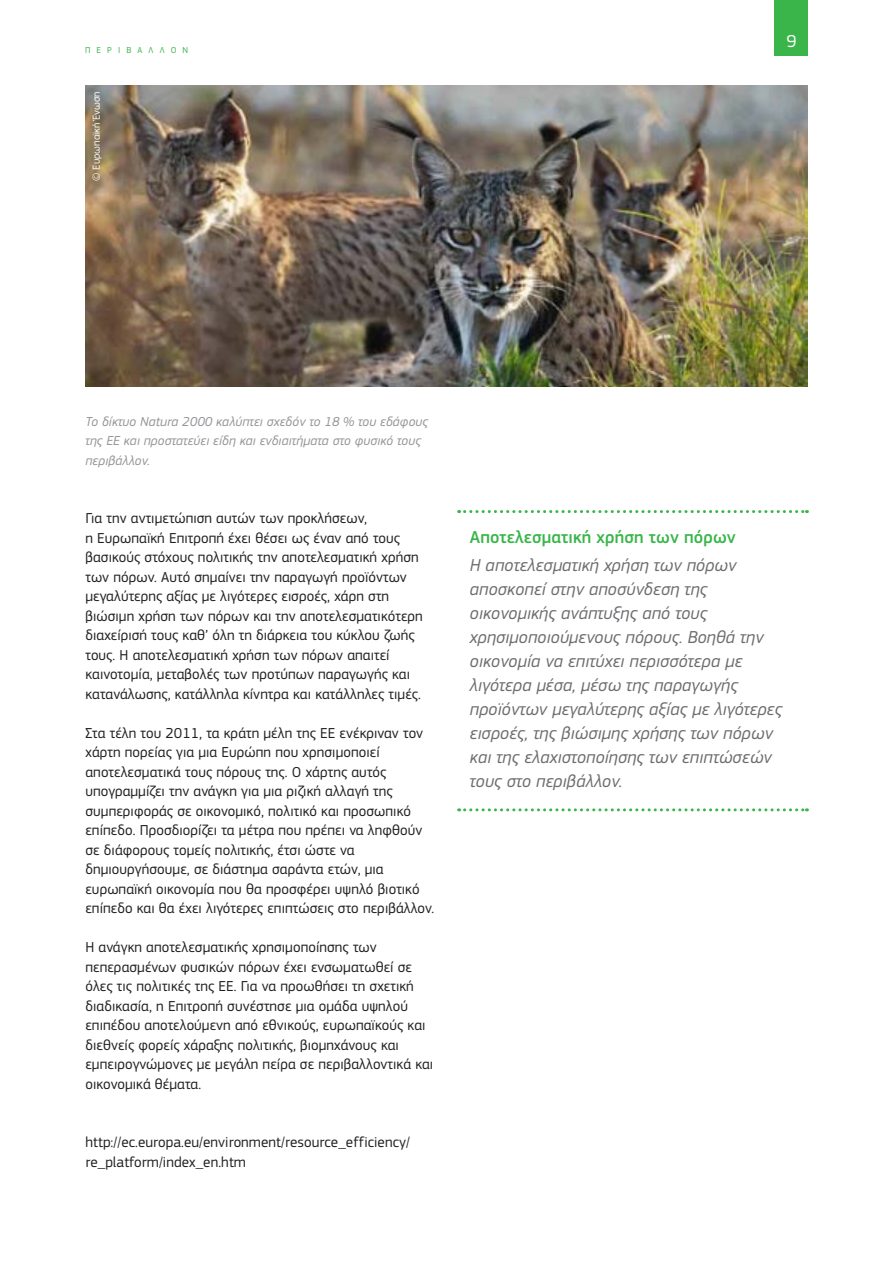
<style>
.page{position:relative;width:893px;height:1263px;background:#fff}
.page>*{position:absolute;margin:0;border:0;box-sizing:border-box;transform-origin:0 0}
.Box_fin{font:italic 18px/24px "EC Square Sans Pro";letter-spacing:.005em;color:#6c6d70}
.Box_Title{font:500 18px "EC Square Sans Pro";letter-spacing:.005em;color:#3ab54a}
.t1{font:18px "EC Square Sans Pro";color:#fff}
.BodyText{font:15px/19.5px "EC Square Sans Pro";letter-spacing:.005em;color:#231f20}
.legende_L{font:italic 13.5px/19.5px "EC Square Sans Pro";letter-spacing:.005em;color:#939598}
.copyright{font:10.5px "EC Square Sans Pro";color:#fff}
.t2{font:9px "EC Square Sans Pro";letter-spacing:.68em;color:#3ab54a}
</style>
<div class="page">
<div style="left:775px;top:0;width:33px;height:55px;background:#3ab54a"></div>
<svg style="left:459px;top:510px;width:348px;height:3px"></svg>
<svg style="left:459px;top:808px;width:348px;height:3px"></svg>
<img style="left:85px;top:85px;width:723px;height:302px">
<p class="t2" style="left:85px;top:45px;width:105px">ΠΕΡΙΒΆΛΛΟΝ</p>
<p class="copyright" style="left:90px;top:181px;width:91px;rotate:-90deg">© Ευρωπαϊκή Ένωση</p>
<p class="t1" style="left:786px;top:30px;width:12px">9</p>
<p class="legende_L" style="left:85px;top:412px;width:344px">Το δίκτυο Natura 2000 καλύπτει σχεδόν το 18 % του εδάφους της ΕΕ και προστατεύει είδη και ενδιαιτήματα στο φυσικό τους περιβάλλον.</p>
<p class="BodyText" style="left:85px;top:509px;width:339px">Για την αντιμετώπιση αυτών των προκλήσεων,<br>η Ευρωπαϊκή Επιτροπή έχει θέσει ως έναν από τους βασικούς στόχους πολιτικής την αποτελεσματική χρήση των πόρων. Αυτό σημαίνει την παραγωγή προϊόντων μεγαλύτερης αξίας με λιγότερες εισροές, χάρη στη βιώσιμη χρήση των πόρων και την αποτελεσματικότερη διαχείρισή τους καθ’ όλη τη διάρκεια του κύκλου ζωής τους. Η αποτελεσματική χρήση των πόρων απαιτεί καινοτομία, μεταβολές των προτύπων παραγωγής και κατανάλωσης, κατάλληλα κίνητρα και κατάλληλες τιμές.</p>
<p class="BodyText" style="left:85px;top:723px;width:350px">Στα τέλη του 2011, τα κράτη μέλη της ΕΕ ενέκριναν τον χάρτη πορείας για μια Ευρώπη που χρησιμοποιεί αποτελεσματικά τους πόρους της. Ο χάρτης αυτός υπογραμμίζει την ανάγκη για μια ριζική αλλαγή της συμπεριφοράς σε οικονομικό, πολιτικό και προσωπικό επίπεδο. Προσδιορίζει τα μέτρα που πρέπει να ληφθούν σε διάφορους τομείς πολιτικής, έτσι ώστε να δημιουργήσουμε, σε διάστημα σαράντα ετών, μια ευρωπαϊκή οικονομία που θα προσφέρει υψηλό βιοτικό επίπεδο και θα έχει λιγότερες επιπτώσεις στο περιβάλλον.</p>
<p class="BodyText" style="left:85px;top:938px;width:349px">Η ανάγκη αποτελεσματικής χρησιμοποίησης των πεπερασμένων φυσικών πόρων έχει ενσωματωθεί σε όλες τις πολιτικές της ΕΕ. Για να προωθήσει τη σχετική διαδικασία, η Επιτροπή συνέστησε μια ομάδα υψηλού επιπέδου αποτελούμενη από εθνικούς, ευρωπαϊκούς και διεθνείς φορείς χάραξης πολιτικής, βιομηχάνους και εμπειρογνώμονες με μεγάλη πείρα σε περιβαλλοντικά και οικονομικά θέματα.</p>
<p class="BodyText" style="left:85px;top:1133px;width:326px">http://ec.europa.eu/environment/resource_efficiency/ re_platform/index_en.htm</p>
<p class="Box_Title" style="left:470px;top:526px;width:267px">Αποτελεσματική χρήση των πόρων</p>
<p class="Box_fin" style="left:470px;top:553px;width:314px">Η αποτελεσματική χρήση των πόρων αποσκοπεί στην αποσύνδεση της οικονομικής ανάπτυξης από τους χρησιμοποιούμενους πόρους. Βοηθά την οικονομία να επιτύχει περισσότερα με λιγότερα μέσα, μέσω της παραγωγής προϊόντων μεγαλύτερης αξίας με λιγότερες εισροές, της βιώσιμης χρήσης των πόρων και της ελαχιστοποίησης των επιπτώσεών τους στο περιβάλλον.</p>
</div>
